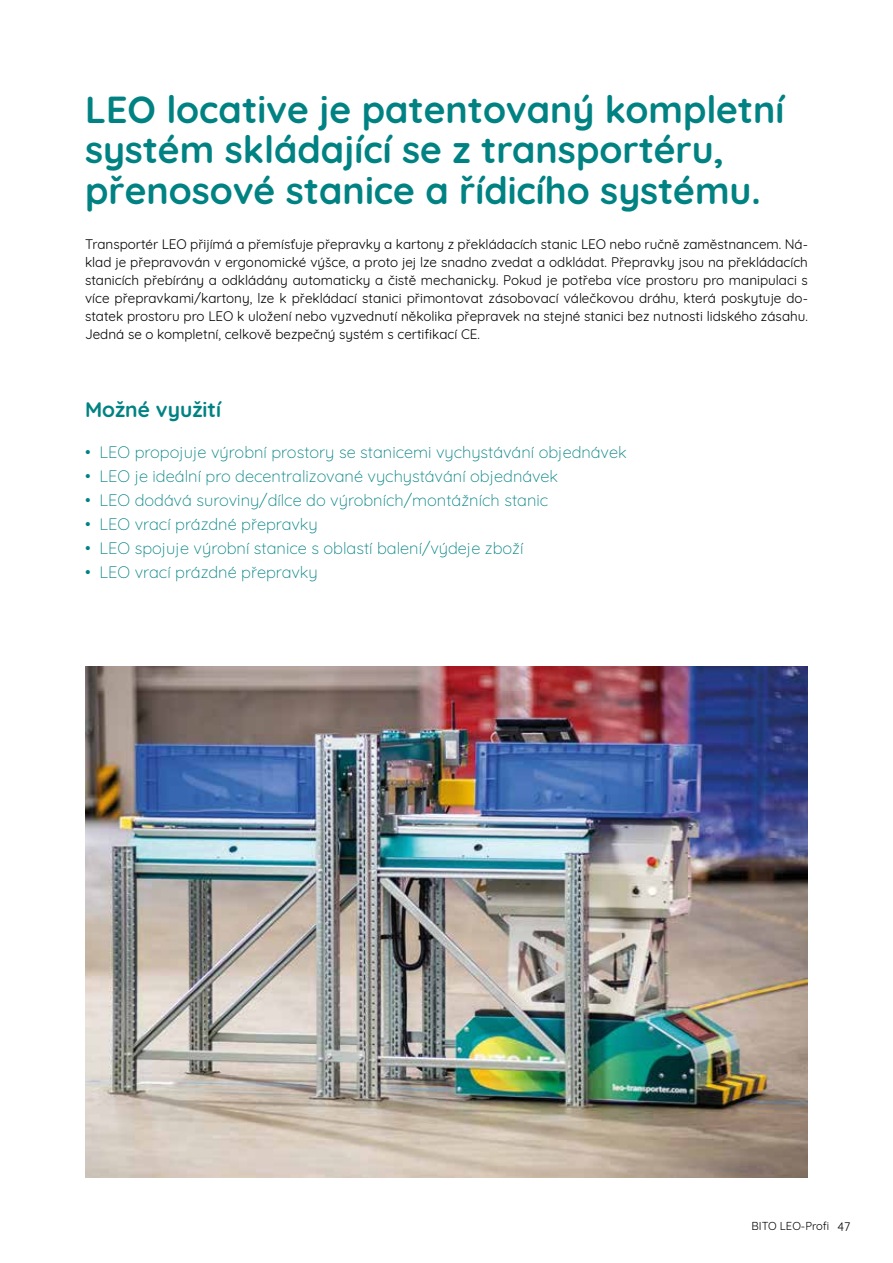
<style>
.page{position:relative;width:893px;height:1263px;background:#fff}
.page>*{position:absolute;margin:0;border:0;box-sizing:border-box;transform-origin:0 0}
.t1{font:700 37.5px/40.5px "Quicksand";color:#008283}
.t2{font:700 21px "Quicksand";color:#008283}
.t3{font:300 16.5px "Quicksand";color:#008283}
.t4{font:13.5px/18px "Quicksand";color:#000;text-align:justify}
.t5{font:11.25px "Quicksand";color:#000}
.s1{font-size:12px}
</style>
<div class="page">
<img style="left:85px;top:667px;width:723px;height:511px">
<h1 class="t1" style="left:85px;top:86px;width:701px">LEO locative je patentovaný kompletní systém skládající se z transportéru, přenosové stanice a řídicího systému.</h1>
<p class="t4" style="left:85px;top:234px;width:724px">Transportér LEO přijímá a přemísťuje přepravky a kartony z překládacích stanic LEO nebo ručně zaměstnancem. Ná&shy;klad je přepravován v ergonomické výšce, a proto jej lze snadno zvedat a odkládat. Přepravky jsou na překládacích stanicích přebírány a odkládány automaticky a čistě mechanicky. Pokud je potřeba více prostoru pro manipulaci s více přepravkami/kartony, lze k překládací stanici přimontovat zásobovací válečkovou dráhu, která poskytuje do&shy;statek prostoru pro LEO k uložení nebo vyzvednutí několika přepravek na stejné stanici bez nutnosti lidského zásahu.<br>Jedná se o kompletní, celkově bezpečný systém s certifikací CE.</p>
<h2 class="t2" style="left:85px;top:392px;width:137px">Možné využití</h2>
<p class="t3" style="left:85px;top:440px;width:543px">• LEO propojuje výrobní prostory se stanicemi vychystávání objednávek</p>
<p class="t3" style="left:85px;top:464px;width:475px">• LEO je ideální pro decentralizované vychystávání objednávek</p>
<p class="t3" style="left:85px;top:488px;width:465px">• LEO dodává suroviny/dílce do výrobních/montážních stanic</p>
<p class="t3" style="left:85px;top:512px;width:234px">• LEO vrací prázdné přepravky</p>
<p class="t3" style="left:85px;top:536px;width:440px">• LEO spojuje výrobní stanice s oblastí balení/výdeje zboží</p>
<p class="t3" style="left:85px;top:560px;width:234px">• LEO vrací prázdné přepravky</p>
<p class="t5" style="left:751px;top:1217px;width:100px">BITO LEO-Profi <span class="s1">47</span></p>
</div>
